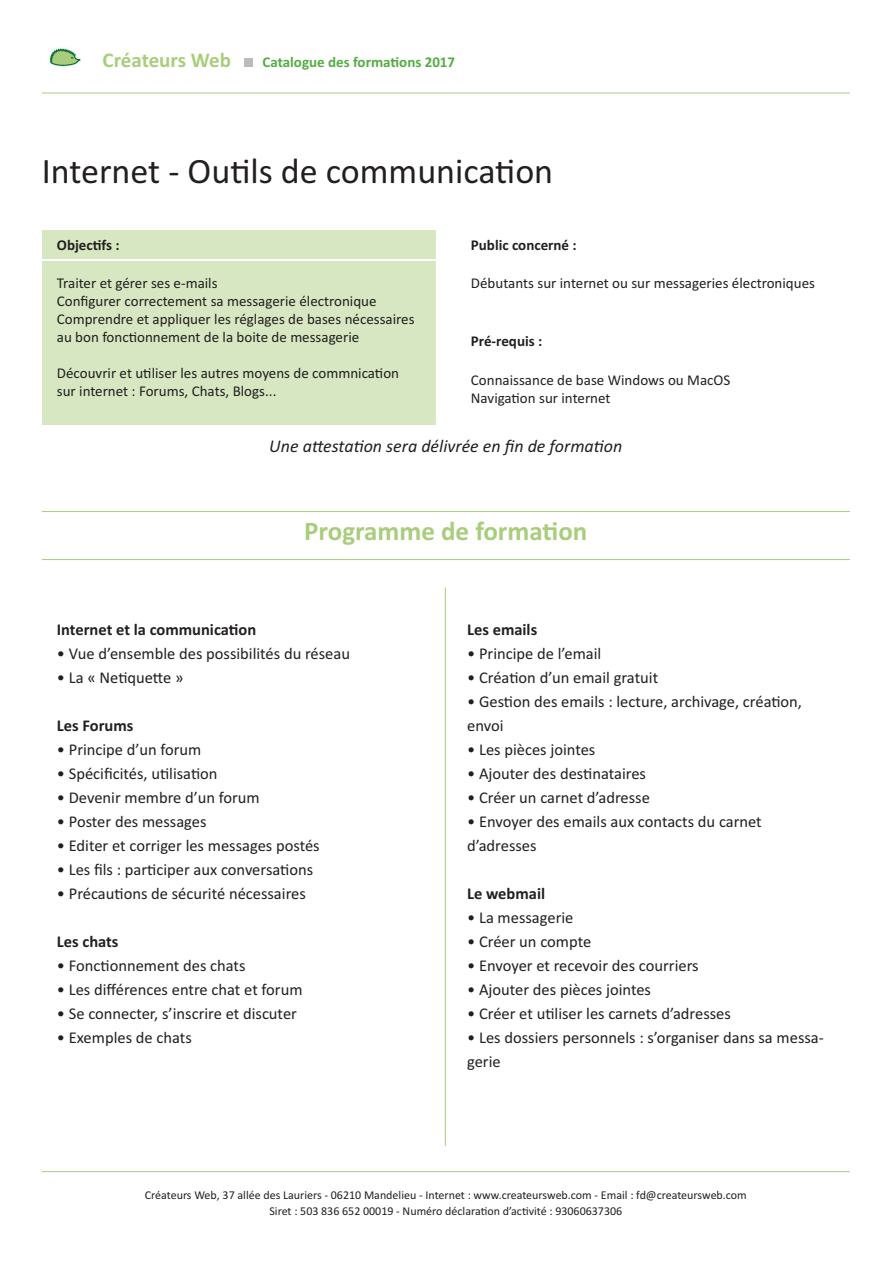
<style>
.page{position:relative;width:893px;height:1263px;background:#fff}
.page>*{position:absolute;margin:0;border:0;box-sizing:border-box;transform-origin:0 0}
.t1{font:36px "Calibri";color:#231f20}
.t2{font:700 27px "Calibri";color:#a9cd7c}
.t3{font:700 21px "Calibri";letter-spacing:-.005em;color:#a9cd7c}
.t4{font:italic 18px "Calibri";color:#231f20}
.t5{font:16.5px/24px "Calibri";color:#231f20}
.t6{font:700 16.5px "Calibri";color:#231f20}
.t7{font:15px/18px "Calibri";color:#231f20}
.t8{font:700 15px "Calibri";color:#231f20}
.t9{font:700 15px "Calibri";color:#54ac45}
.t10{font:12px/16.4px "Calibri";color:#231f20;text-align:center}
</style>
<div class="page">
<div style="left:244px;top:58px;width:8px;height:9px;background:#babbbe"></div>
<img style="left:49px;top:48px;width:54px;height:19px">
<div style="left:42px;top:230px;width:394px;height:28px;background:#d6e7c1"></div>
<hr style="left:42px;top:1171px;width:808px;height:1px;background:#a9cd7c">
<hr style="left:42px;top:559px;width:808px;height:1px;background:#a9cd7c">
<hr style="left:42px;top:511px;width:808px;height:1px;background:#a9cd7c">
<hr style="left:42px;top:93px;width:808px;height:1px;background:#a9cd7c">
<hr style="left:445px;top:587px;width:1px;height:559px;background:#a9cd7c">
<div style="left:42px;top:261px;width:394px;height:164px;background:#d6e7c1"></div>
<p class="t3" style="left:103px;top:47px;width:130px">Créateurs Web</p>
<p class="t9" style="left:263px;top:53px;width:194px">Catalogue des formations 2017</p>
<h1 class="t1" style="left:42px;top:149px;width:513px">Internet - Outils de communication</h1>
<p class="t8" style="left:57px;top:236px;width:64px">Objectifs :</p>
<p class="t8" style="left:471px;top:236px;width:107px">Public concerné :</p>
<p class="t7" style="left:57px;top:274px;width:359px">Traiter et gérer ses e-mails<br>Configurer correctement sa messagerie électronique Comprendre et appliquer les réglages de bases nécessaires au bon fonctionnement de la boite de messagerie</p>
<p class="t7" style="left:57px;top:364px;width:344px">Découvrir et utiliser les autres moyens de commnication sur internet : Forums, Chats, Blogs...</p>
<p class="t7" style="left:471px;top:274px;width:346px">Débutants sur internet ou sur messageries électroniques</p>
<p class="t8" style="left:471px;top:332px;width:73px">Pré-requis :</p>
<p class="t7" style="left:471px;top:370px;width:261px">Connaissance de base Windows ou MacOS<br>Navigation sur internet</p>
<p class="t4" style="left:269px;top:435px;width:355px">Une attestation sera délivrée en fin de formation</p>
<h2 class="t2" style="left:304px;top:515px;width:285px">Programme de formation</h2>
<p class="t6" style="left:57px;top:620px;width:201px">Internet et la communication</p>
<p class="t5" style="left:57px;top:641px;width:295px">• Vue d’ensemble des possibilités du réseau</p>
<p class="t5" style="left:57px;top:665px;width:128px">• La « Netiquette »</p>
<p class="t6" style="left:57px;top:716px;width:78px">Les Forums</p>
<p class="t5" style="left:57px;top:737px;width:146px">• Principe d’un forum</p>
<p class="t5" style="left:57px;top:761px;width:162px">• Spécificités, utilisation</p>
<p class="t5" style="left:57px;top:785px;width:204px">• Devenir membre d’un forum</p>
<p class="t5" style="left:57px;top:809px;width:151px">• Poster des messages</p>
<p class="t5" style="left:57px;top:833px;width:264px">• Editer et corriger les messages postés</p>
<p class="t5" style="left:57px;top:857px;width:258px">• Les fils : participer aux conversations</p>
<p class="t5" style="left:57px;top:881px;width:250px">• Précautions de sécurité nécessaires</p>
<p class="t6" style="left:57px;top:932px;width:63px">Les chats</p>
<p class="t5" style="left:57px;top:953px;width:190px">• Fonctionnement des chats</p>
<p class="t5" style="left:57px;top:977px;width:247px">• Les différences entre chat et forum</p>
<p class="t5" style="left:57px;top:1001px;width:242px">• Se connecter, s’inscrire et discuter</p>
<p class="t5" style="left:57px;top:1025px;width:136px">• Exemples de chats</p>
<p class="t6" style="left:467px;top:620px;width:72px">Les emails</p>
<p class="t5" style="left:467px;top:641px;width:136px">• Principe de l’email</p>
<p class="t5" style="left:467px;top:665px;width:193px">• Création d’un email gratuit</p>
<p class="t5" style="left:467px;top:689px;width:336px">• Gestion des emails : lecture, archivage, création, envoi</p>
<p class="t5" style="left:467px;top:737px;width:130px">• Les pièces jointes</p>
<p class="t5" style="left:467px;top:761px;width:180px">• Ajouter des destinataires</p>
<p class="t5" style="left:467px;top:785px;width:184px">• Créer un carnet d’adresse</p>
<p class="t5" style="left:467px;top:809px;width:296px">• Envoyer des emails aux contacts du carnet d’adresses</p>
<p class="t6" style="left:467px;top:884px;width:80px">Le webmail</p>
<p class="t5" style="left:467px;top:905px;width:108px">• La messagerie</p>
<p class="t5" style="left:467px;top:929px;width:126px">• Créer un compte</p>
<p class="t5" style="left:467px;top:953px;width:233px">• Envoyer et recevoir des courriers</p>
<p class="t5" style="left:467px;top:977px;width:185px">• Ajouter des pièces jointes</p>
<p class="t5" style="left:467px;top:1001px;width:265px">• Créer et utiliser les carnets d’adresses</p>
<p class="t5" style="left:467px;top:1025px;width:358px">• Les dossiers personnels : s’organiser dans sa messa&shy;gerie</p>
<p class="t10" style="left:145px;top:1187px;width:603px">Créateurs Web, 37 allée des Lauriers - 06210 Mandelieu - Internet : www.createursweb.com - Email : fd@createursweb.com<br>Siret : 503 836 652 00019 - Numéro déclaration d’activité : 93060637306</p>
</div>
